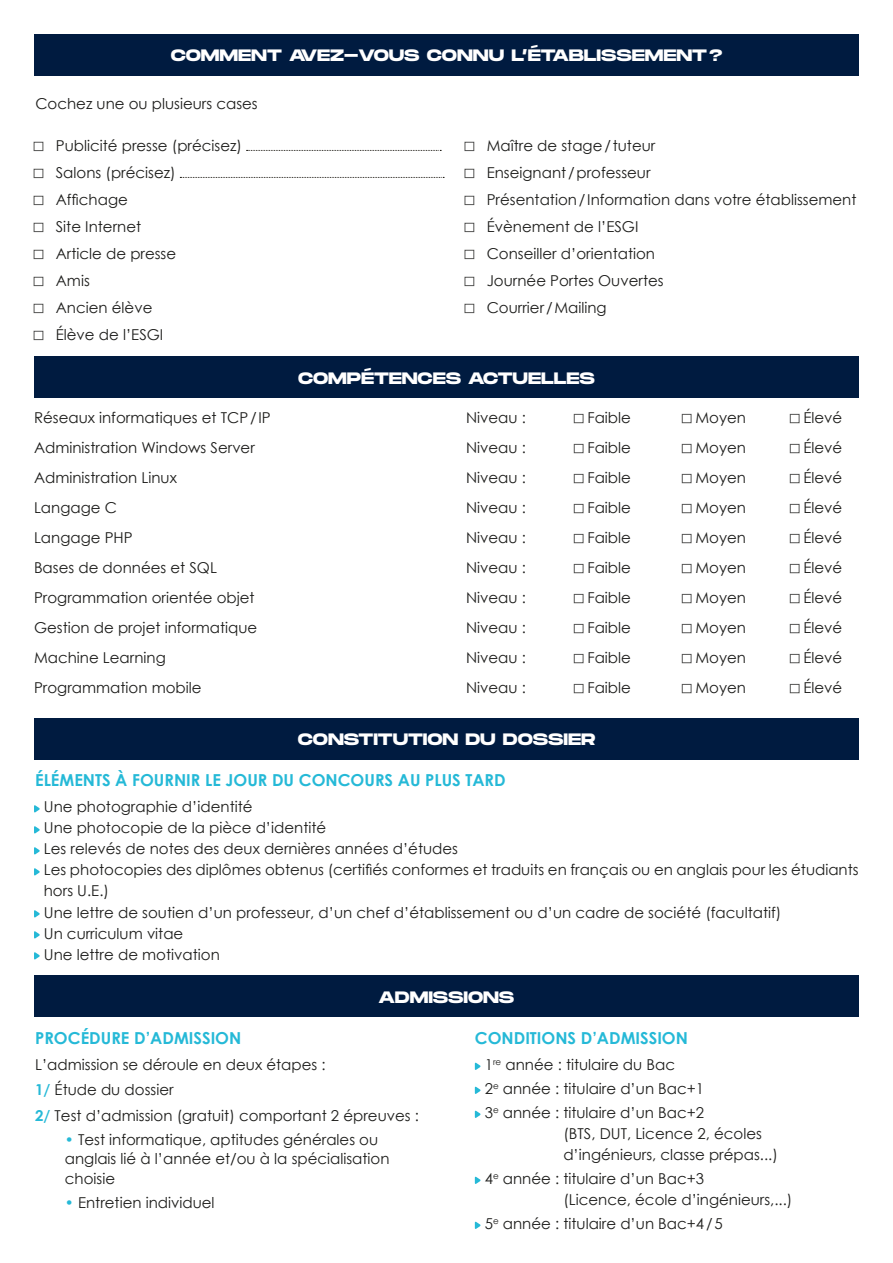
<style>
.page{position:relative;width:893px;height:1263px;background:#fff}
.page>*{position:absolute;margin:0;border:0;box-sizing:border-box;transform-origin:0 0}
.t1{font:700 16.5px "Monument Extended";letter-spacing:-.005em;color:#fff}
.t2{font:700 16.5px "Century Gothic";color:#25b9d7}
.t3{font:15px/27px "Century Gothic";color:#1d1d1b}
.s1{font-weight:700;color:#25b9d7}
</style>
<div class="page">
<div style="left:34px;top:975px;width:825px;height:41px;background:#001b40"></div>
<svg style="left:475px;top:1062px;width:6px;height:8px"></svg>
<svg style="left:475px;top:1086px;width:6px;height:8px"></svg>
<svg style="left:475px;top:1110px;width:6px;height:8px"></svg>
<svg style="left:475px;top:1176px;width:6px;height:8px"></svg>
<svg style="left:475px;top:1221px;width:6px;height:8px"></svg>
<div style="left:34px;top:718px;width:825px;height:41px;background:#001b40"></div>
<svg style="left:34px;top:805px;width:6px;height:8px"></svg>
<svg style="left:34px;top:826px;width:6px;height:8px"></svg>
<svg style="left:34px;top:847px;width:6px;height:8px"></svg>
<svg style="left:34px;top:868px;width:6px;height:8px"></svg>
<svg style="left:34px;top:910px;width:6px;height:8px"></svg>
<svg style="left:34px;top:931px;width:6px;height:8px"></svg>
<svg style="left:34px;top:952px;width:6px;height:8px"></svg>
<div style="left:34px;top:357px;width:825px;height:41px;background:#001b40"></div>
<div style="left:574px;top:414px;width:9px;height:9px;border:1px solid #575756"></div>
<div style="left:682px;top:414px;width:9px;height:9px;border:1px solid #575756"></div>
<div style="left:790px;top:414px;width:9px;height:9px;border:1px solid #575756"></div>
<div style="left:574px;top:444px;width:9px;height:9px;border:1px solid #575756"></div>
<div style="left:682px;top:444px;width:9px;height:9px;border:1px solid #575756"></div>
<div style="left:790px;top:444px;width:9px;height:9px;border:1px solid #575756"></div>
<div style="left:574px;top:474px;width:9px;height:9px;border:1px solid #575756"></div>
<div style="left:682px;top:474px;width:9px;height:9px;border:1px solid #575756"></div>
<div style="left:790px;top:474px;width:9px;height:9px;border:1px solid #575756"></div>
<div style="left:574px;top:504px;width:9px;height:9px;border:1px solid #575756"></div>
<div style="left:682px;top:504px;width:9px;height:9px;border:1px solid #575756"></div>
<div style="left:790px;top:504px;width:9px;height:9px;border:1px solid #575756"></div>
<div style="left:574px;top:534px;width:9px;height:9px;border:1px solid #575756"></div>
<div style="left:682px;top:534px;width:9px;height:9px;border:1px solid #575756"></div>
<div style="left:790px;top:534px;width:9px;height:9px;border:1px solid #575756"></div>
<div style="left:574px;top:564px;width:9px;height:9px;border:1px solid #575756"></div>
<div style="left:682px;top:564px;width:9px;height:9px;border:1px solid #575756"></div>
<div style="left:790px;top:564px;width:9px;height:9px;border:1px solid #575756"></div>
<div style="left:574px;top:594px;width:9px;height:9px;border:1px solid #575756"></div>
<div style="left:682px;top:594px;width:9px;height:9px;border:1px solid #575756"></div>
<div style="left:790px;top:594px;width:9px;height:9px;border:1px solid #575756"></div>
<div style="left:574px;top:624px;width:9px;height:9px;border:1px solid #575756"></div>
<div style="left:682px;top:624px;width:9px;height:9px;border:1px solid #575756"></div>
<div style="left:790px;top:624px;width:9px;height:9px;border:1px solid #575756"></div>
<div style="left:574px;top:654px;width:9px;height:9px;border:1px solid #575756"></div>
<div style="left:682px;top:654px;width:9px;height:9px;border:1px solid #575756"></div>
<div style="left:790px;top:654px;width:9px;height:9px;border:1px solid #575756"></div>
<div style="left:574px;top:684px;width:9px;height:9px;border:1px solid #575756"></div>
<div style="left:682px;top:684px;width:9px;height:9px;border:1px solid #575756"></div>
<div style="left:790px;top:684px;width:9px;height:9px;border:1px solid #575756"></div>
<div style="left:34px;top:34px;width:825px;height:41px;background:#001b40"></div>
<div style="left:34px;top:142px;width:9px;height:9px;border:1px solid #575756"></div>
<svg style="left:247px;top:150px;width:194px;height:1px"></svg>
<div style="left:34px;top:169px;width:9px;height:9px;border:1px solid #575756"></div>
<svg style="left:180px;top:177px;width:264px;height:1px"></svg>
<div style="left:34px;top:196px;width:9px;height:9px;border:1px solid #575756"></div>
<div style="left:34px;top:223px;width:9px;height:9px;border:1px solid #575756"></div>
<div style="left:34px;top:250px;width:9px;height:9px;border:1px solid #575756"></div>
<div style="left:34px;top:277px;width:9px;height:9px;border:1px solid #575756"></div>
<div style="left:34px;top:304px;width:9px;height:9px;border:1px solid #575756"></div>
<div style="left:34px;top:331px;width:9px;height:9px;border:1px solid #575756"></div>
<div style="left:465px;top:142px;width:9px;height:9px;border:1px solid #575756"></div>
<div style="left:465px;top:169px;width:9px;height:9px;border:1px solid #575756"></div>
<div style="left:465px;top:196px;width:9px;height:9px;border:1px solid #575756"></div>
<div style="left:465px;top:223px;width:9px;height:9px;border:1px solid #575756"></div>
<div style="left:465px;top:250px;width:9px;height:9px;border:1px solid #575756"></div>
<div style="left:465px;top:277px;width:9px;height:9px;border:1px solid #575756"></div>
<div style="left:465px;top:304px;width:9px;height:9px;border:1px solid #575756"></div>
<p class="t1" style="left:171px;top:43px;width:553px">COMMENT AVEZ-VOUS CONNU L’ÉTABLISSEMENT?</p>
<p class="t3" style="left:35px;top:90px;width:224px">Cochez une ou plusieurs cases</p>
<p class="t3" style="left:56px;top:132px;width:188px">Publicité presse (précisez)<br>Salons (précisez)<br>Affichage<br>Site Internet<br>Article de presse<br>Amis<br>Ancien élève<br>Élève de l’ESGI</p>
<p class="t3" style="left:487px;top:132px;width:371px">Maître de stage/ tuteur<br>Enseignant /professeur<br>Présentation/ Information dans votre établissement<br>Évènement de l’ESGI<br>Conseiller d’orientation<br>Journée Portes Ouvertes<br>Courrier /Mailing</p>
<p class="t1" style="left:298px;top:366px;width:298px">COMPÉTENCES ACTUELLES</p>
<p class="t3" style="left:34px;top:404px;width:238px">Réseaux informatiques et TCP/ IP</p>
<p class="t3" style="left:466px;top:404px;width:61px">Niveau :</p>
<p class="t3" style="left:587px;top:404px;width:45px">Faible</p>
<p class="t3" style="left:695px;top:404px;width:52px">Moyen</p>
<p class="t3" style="left:803px;top:404px;width:40px">Élevé</p>
<p class="t3" style="left:34px;top:434px;width:222px">Administration Windows Server</p>
<p class="t3" style="left:466px;top:434px;width:61px">Niveau :</p>
<p class="t3" style="left:587px;top:434px;width:45px">Faible</p>
<p class="t3" style="left:695px;top:434px;width:52px">Moyen</p>
<p class="t3" style="left:803px;top:434px;width:40px">Élevé</p>
<p class="t3" style="left:34px;top:464px;width:144px">Administration Linux</p>
<p class="t3" style="left:466px;top:464px;width:61px">Niveau :</p>
<p class="t3" style="left:587px;top:464px;width:45px">Faible</p>
<p class="t3" style="left:695px;top:464px;width:52px">Moyen</p>
<p class="t3" style="left:803px;top:464px;width:40px">Élevé</p>
<p class="t3" style="left:34px;top:494px;width:84px">Langage C</p>
<p class="t3" style="left:466px;top:494px;width:61px">Niveau :</p>
<p class="t3" style="left:587px;top:494px;width:45px">Faible</p>
<p class="t3" style="left:695px;top:494px;width:52px">Moyen</p>
<p class="t3" style="left:803px;top:494px;width:40px">Élevé</p>
<p class="t3" style="left:34px;top:524px;width:100px">Langage PHP</p>
<p class="t3" style="left:466px;top:524px;width:61px">Niveau :</p>
<p class="t3" style="left:587px;top:524px;width:45px">Faible</p>
<p class="t3" style="left:695px;top:524px;width:52px">Moyen</p>
<p class="t3" style="left:803px;top:524px;width:40px">Élevé</p>
<p class="t3" style="left:34px;top:554px;width:184px">Bases de données et SQL</p>
<p class="t3" style="left:466px;top:554px;width:61px">Niveau :</p>
<p class="t3" style="left:587px;top:554px;width:45px">Faible</p>
<p class="t3" style="left:695px;top:554px;width:52px">Moyen</p>
<p class="t3" style="left:803px;top:554px;width:40px">Élevé</p>
<p class="t3" style="left:34px;top:584px;width:222px">Programmation orientée objet</p>
<p class="t3" style="left:466px;top:584px;width:61px">Niveau :</p>
<p class="t3" style="left:587px;top:584px;width:45px">Faible</p>
<p class="t3" style="left:695px;top:584px;width:52px">Moyen</p>
<p class="t3" style="left:803px;top:584px;width:40px">Élevé</p>
<p class="t3" style="left:34px;top:614px;width:225px">Gestion de projet informatique</p>
<p class="t3" style="left:466px;top:614px;width:61px">Niveau :</p>
<p class="t3" style="left:587px;top:614px;width:45px">Faible</p>
<p class="t3" style="left:695px;top:614px;width:52px">Moyen</p>
<p class="t3" style="left:803px;top:614px;width:40px">Élevé</p>
<p class="t3" style="left:34px;top:644px;width:133px">Machine Learning</p>
<p class="t3" style="left:466px;top:644px;width:61px">Niveau :</p>
<p class="t3" style="left:587px;top:644px;width:45px">Faible</p>
<p class="t3" style="left:695px;top:644px;width:52px">Moyen</p>
<p class="t3" style="left:803px;top:644px;width:40px">Élevé</p>
<p class="t3" style="left:34px;top:674px;width:169px">Programmation mobile</p>
<p class="t3" style="left:466px;top:674px;width:61px">Niveau :</p>
<p class="t3" style="left:587px;top:674px;width:45px">Faible</p>
<p class="t3" style="left:695px;top:674px;width:52px">Moyen</p>
<p class="t3" style="left:803px;top:674px;width:40px">Élevé</p>
<p class="t1" style="left:298px;top:727px;width:299px">CONSTITUTION DU DOSSIER</p>
<p class="t2" style="left:35px;top:768px;width:472px">ÉLÉMENTS À FOURNIR LE JOUR DU CONCOURS AU PLUS TARD</p>
<p class="t3" style="left:44px;top:796px;width:816px;line-height:21px">Une photographie d’identité<br>Une photocopie de la pièce d’identité<br>Les relevés de notes des deux dernières années d’études<br>Les photocopies des diplômes obtenus (certifiés conformes et traduits en français ou en anglais pour les étudiants hors U.E.)<br>Une lettre de soutien d’un professeur, d’un chef d’établissement ou d’un cadre de société (facultatif)<br>Un curriculum vitae<br>Une lettre de motivation</p>
<p class="t1" style="left:379px;top:985px;width:137px">ADMISSIONS</p>
<p class="t2" style="left:35px;top:1025px;width:208px">PROCÉDURE D’ADMISSION</p>
<p class="t2" style="left:475px;top:1025px;width:215px">CONDITIONS D’ADMISSION</p>
<p class="t3" style="left:35px;top:1051px;width:385px;line-height:25.5px">L’admission se déroule en deux étapes :<br><span class="s1">1/</span> Étude du dossier<br><span class="s1">2/</span> Test d’admission (gratuit) comportant 2 épreuves :</p>
<p class="t3" style="left:65px;top:1129px;width:326px;line-height:19.5px"><span class="s1">•</span> Test informatique, aptitudes générales ou anglais lié à l’année et/ou à la spécialisation choisie</p>
<p class="t3" style="left:65px;top:1189px;width:151px"><span class="s1">•</span> Entretien individuel</p>
<p class="t3" style="left:485px;top:1052px;width:221px;line-height:24px">1<sup>re</sup> année : titulaire du Bac<br>2<sup>e</sup> année : titulaire d’un Bac+1<br>3<sup>e</sup> année : titulaire d’un Bac+2</p>
<p class="t3" style="left:563px;top:1123px;width:216px;line-height:21px">(BTS, DUT, Licence 2, écoles d’ingénieurs, classe prépas...)</p>
<p class="t3" style="left:563px;top:1168px;width:231px;line-height:21px;text-indent:-79px">4<sup>e</sup> année : titulaire d’un Bac+3<br>(Licence, école d’ingénieurs,...)</p>
<p class="t3" style="left:485px;top:1210px;width:240px">5<sup>e</sup> année : titulaire d’un Bac+4/5</p>
</div>
